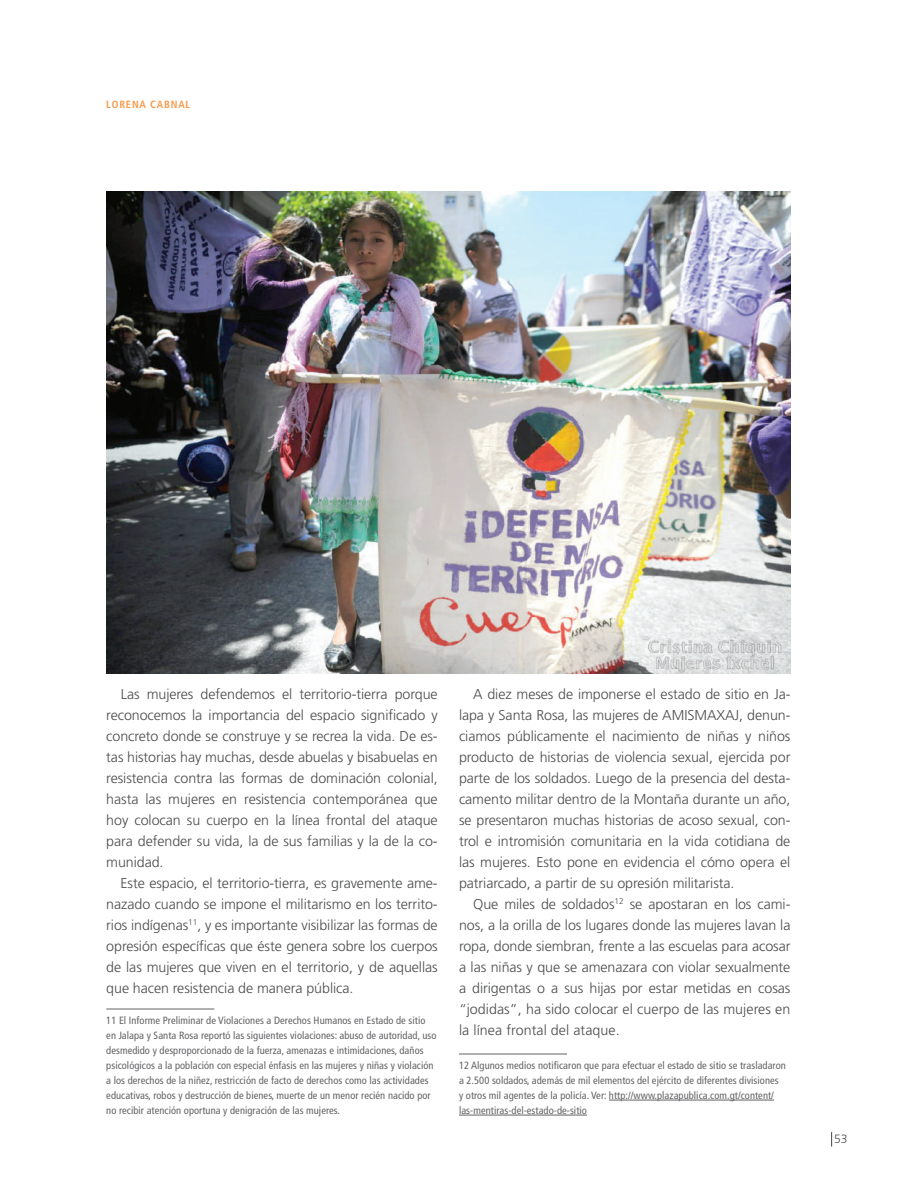
<style>
.page{position:relative;width:918px;height:1188px;background:#fff}
.page>*{position:absolute;margin:0;border:0;box-sizing:border-box;transform-origin:0 0}
.t1{font:300 14.25px/21px "Frutiger LT Std";letter-spacing:-.005em;color:#4b4c4d;text-align:justify}
.t2{font:300 12px "Frutiger LT Std";color:#4b4c4d}
.t3{font:condensed 10.5px/15px "Frutiger LT Std";letter-spacing:.005em;color:#636366}
.t4{font:700 condensed 10.5px "Frutiger LT Std";letter-spacing:.075em;color:#f79949}
</style>
<div class="page">
<svg style="left:831px;top:1132px;width:1px;height:15px"></svg>
<hr style="left:106px;top:1008px;width:108px;height:2px;background:#6c6d70">
<hr style="left:459px;top:1053px;width:108px;height:2px;background:#6c6d70">
<hr style="left:609px;top:1100px;width:165px;height:1px;background:#636366">
<hr style="left:459px;top:1115px;width:128px;height:1px;background:#636366">
<img style="left:106px;top:191px;width:685px;height:483px">
<p class="t4" style="left:106px;top:98px;width:85px">LORENA CABNAL</p>
<p class="t1" style="left:106px;top:683px;width:333px;text-indent:15px">Las mujeres defendemos el territorio-tierra porque reconocemos la importancia del espacio significado y concreto donde se construye y se recrea la vida. De es&shy;tas historias hay muchas, desde abuelas y bisabuelas en resistencia contra las formas de dominación colonial, hasta las mujeres en resistencia contemporánea que hoy colocan su cuerpo en la línea frontal del ataque para defender su vida, la de sus familias y la de la co&shy;munidad.</p>
<p class="t1" style="left:106px;top:872px;width:333px;text-indent:14px">Este espacio, el territorio-tierra, es gravemente ame&shy;nazado cuando se impone el militarismo en los territo&shy;rios indígenas<sup>11</sup>, y es importante visibilizar las formas de opresión específicas que éste genera sobre los cuerpos de las mujeres que viven en el territorio, y de aquellas que hacen resistencia de manera pública.</p>
<p class="t3" style="left:106px;top:1013px;width:332px">11 El Informe Preliminar de Violaciones a Derechos Humanos en Estado de sitio en Jalapa y Santa Rosa reportó las siguientes violaciones: abuso de autoridad, uso desmedido y desproporcionado de la fuerza, amenazas e intimidaciones, daños psicológicos a la población con especial énfasis en las mujeres y niñas y violación a los derechos de la niñez, restricción de facto de derechos como las actividades educativas, robos y destrucción de bienes, muerte de un menor recién nacido por no recibir atención oportuna y denigración de las mujeres.</p>
<p class="t1" style="left:459px;top:683px;width:333px;text-indent:14px">A diez meses de imponerse el estado de sitio en Ja&shy;lapa y Santa Rosa, las mujeres de AMISMAXAJ, denun&shy;ciamos públicamente el nacimiento de niñas y niños producto de historias de violencia sexual, ejercida por parte de los soldados. Luego de la presencia del desta&shy;camento militar dentro de la Montaña durante un año, se presentaron muchas historias de acoso sexual, con&shy;trol e intromisión comunitaria en la vida cotidiana de las mujeres. Esto pone en evidencia el cómo opera el patriarcado, a partir de su opresión militarista.</p>
<p class="t1" style="left:459px;top:893px;width:333px;text-indent:14px">Que miles de soldados<sup>12</sup> se apostaran en los cami&shy;nos, a la orilla de los lugares donde las mujeres lavan la ropa, donde siembran, frente a las escuelas para acosar a las niñas y que se amenazara con violar sexualmente a dirigentas o a sus hijas por estar metidas en cosas “jodidas”, ha sido colocar el cuerpo de las mujeres en la línea frontal del ataque.</p>
<p class="t3" style="left:459px;top:1058px;width:328px">12 Algunos medios notificaron que para efectuar el estado de sitio se trasladaron a 2.500 soldados, además de mil elementos del ejército de diferentes divisiones<br>y otros mil agentes de la policía. Ver: http://www.plazapublica.com.gt/content/ las-mentiras-del-estado-de-sitio</p>
<p class="t2" style="left:834px;top:1132px;width:15px">53</p>
</div>
